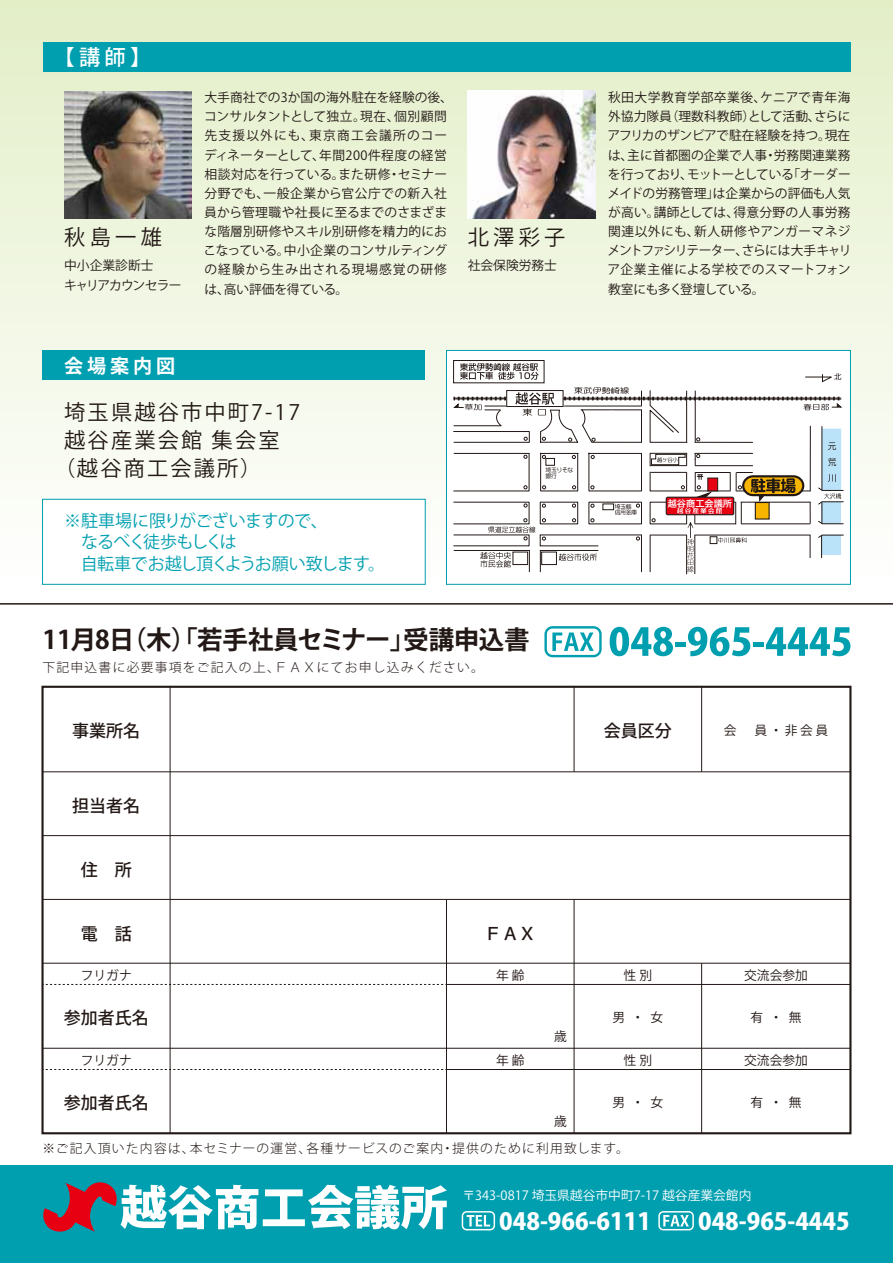
<style>
.page{position:relative;width:893px;height:1263px;background:#fff}
.page>*{position:absolute;margin:0;border:0;box-sizing:border-box;transform-origin:0 0}
.t1{font:700 25.5px "Koz Go Pro";letter-spacing:-.02em;color:#221815}
.t2{font:800 23.4px "Koz Go Pro";color:#fff}
.t3{font:21.3px "Koz Go Pro";letter-spacing:.1em;color:#221815}
.t4{font:500 21.3px "Koz Go Pro";color:#fff}
.t5{font:700 19.2px "Koz Go Pro";letter-spacing:.2em;color:#fff}
.t6{font:16.95px/21.3px "Koz Go Pro";letter-spacing:-.04em;color:#009fb0}
.t7{font:500 16.95px "Koz Go Pro";color:#221815}
.t8{font:12.75px/19.2px "Koz Go Pro";color:#221815}
.t9{font:300 12.75px "Koz Go Pro";letter-spacing:.1em;color:#221815}
.t10{font:12.75px "Koz Go Pro";color:#fff}
.t11{font:12.75px/19.2px "Koz Go Pro";letter-spacing:-.06em;color:#221815}
.t12{font:9.15px "Hira Kaku Pro W6";color:#fff}
.t13{font:5.85px/5.8px "DF Maru Gothic Md MP RKSJ H";letter-spacing:-.06em;color:#221815}
.t14{font:500 5.85px "DF Maru Gothic";color:#221815}
</style>
<div class="page">
<div style="left:0;top:0;width:893px;height:604px;background:linear-gradient(to bottom,#e0edc7,#fff)"></div>
<div style="left:0;top:1165px;width:893px;height:98px;background:#009fb0"></div>
<svg style="left:43px;top:1182px;width:404px;height:50px"></svg>
<div style="left:462px;top:1211px;width:33px;height:19px;border:1px solid #fff;border-radius:4px"></div>
<svg style="left:467px;top:1215px;width:23px;height:11px"></svg>
<div style="left:658px;top:1211px;width:36px;height:19px;border:1px solid #fff;border-radius:4px"></div>
<svg style="left:663px;top:1215px;width:26px;height:11px"></svg>
<div style="left:41px;top:686px;width:810px;height:448px;border:2px solid #221815"></div>
<hr style="left:170px;top:687px;width:1px;height:446px;background:#221815">
<hr style="left:43px;top:771px;width:807px;height:1px;background:#221815">
<hr style="left:43px;top:1048px;width:807px;height:1px;background:#221815">
<hr style="left:446px;top:1069px;width:404px;height:1px;background:#221815">
<hr style="left:574px;top:687px;width:1px;height:85px;background:#221815">
<hr style="left:701px;top:687px;width:1px;height:85px;background:#221815">
<hr style="left:701px;top:963px;width:1px;height:170px;background:#221815">
<hr style="left:446px;top:899px;width:1px;height:234px;background:#221815">
<hr style="left:574px;top:899px;width:1px;height:234px;background:#221815">
<svg style="left:43px;top:1069px;width:403px;height:1px"></svg>
<hr style="left:43px;top:963px;width:807px;height:1px;background:#221815">
<hr style="left:43px;top:899px;width:807px;height:1px;background:#221815">
<hr style="left:43px;top:835px;width:807px;height:1px;background:#221815">
<hr style="left:446px;top:984px;width:404px;height:1px;background:#221815">
<svg style="left:43px;top:984px;width:403px;height:1px"></svg>
<div style="left:42px;top:499px;width:384px;height:86px;background:#fff;border:1px solid #009fb0"></div>
<svg style="left:610px;top:627px;width:63px;height:29px"></svg>
<hr style="left:675px;top:642px;width:10px;height:4px;background:#009fb0">
<svg style="left:688px;top:627px;width:62px;height:29px"></svg>
<hr style="left:754px;top:642px;width:10px;height:4px;background:#009fb0">
<svg style="left:766px;top:627px;width:84px;height:29px"></svg>
<svg style="left:544px;top:626px;width:58px;height:31px"></svg>
<hr style="left:0;top:603px;width:893px;height:2px;background:#221815">
<div style="left:43px;top:43px;width:807px;height:29px;background:#009fb0"></div>
<img style="left:64px;top:91px;width:128px;height:128px">
<img style="left:468px;top:91px;width:127px;height:128px">
<div style="left:43px;top:350px;width:382px;height:30px;background:#009fb0"></div>
<div style="left:446px;top:350px;width:404px;height:234px;background:#fff"></div>
<div style="left:453px;top:360px;width:91px;height:23px;border:1px solid #221815"></div>
<hr style="left:694px;top:535px;width:1px;height:39px;background:#221815">
<hr style="left:686px;top:535px;width:1px;height:39px;background:#221815">
<svg style="left:453px;top:363px;width:391px;height:210px"></svg>
<div style="left:446px;top:350px;width:405px;height:235px;border:1px solid #009fb0"></div>
<h3 class="t4" style="left:54px;top:44px;width:99px">【講師】</h3>
<h3 class="t3" style="left:64px;top:224px;width:99px">秋島一雄</h3>
<p class="t11" style="left:64px;top:256px;width:119px">中小企業診断士<br>キャリアカウンセラー</p>
<p class="t8" style="left:204px;top:88px;width:251px">大手商社での3か国の海外駐在を経験の後、コンサルタントとして独立。現在、個別顧問先支援以外にも、東京商工会議所のコーディネーターとして、年間200件程度の経営相談対応を行っている。また研修・セミナー分野でも、一般企業から官公庁での新入社員から管理職や社長に至るまでのさまざまな階層別研修やスキル別研修を精力的におこなっている。中小企業のコンサルティングの経験から生み出される現場感覚の研修は、高い評価を得ている。</p>
<p class="t8" style="left:608px;top:88px;width:245px;text-align:justify">秋田大学教育学部卒業後、ケニアで青年海外協力隊員（理数科教師）として活動、さらにアフリカのザンビアで駐在経験を持つ。現在は、主に首都圏の企業で人事・労務関連業務を行っており、モットーとしている「オーダーメイドの労務管理」は企業からの評価も人気が高い。講師としては、得意分野の人事労務関連以外にも、新人研修やアンガーマネジメントファシリテーター、さらには大手キャリア企業主催による学校でのスマートフォン教室にも多く登壇している。</p>
<h3 class="t3" style="left:468px;top:224px;width:99px">北澤彩子</h3>
<p class="t8" style="left:468px;top:256px;width:91px">社会保険労務士</p>
<h3 class="t5" style="left:64px;top:354px;width:112px">会場案内図</h3>
<h3 class="t3" style="left:64px;top:399px;width:237px">埼玉県越谷市中町7-17</h3>
<h3 class="t3" style="left:64px;top:426px;width:217px">越谷産業会館 集会室</h3>
<h3 class="t3" style="left:54px;top:454px;width:209px">（越谷商工会議所）</h3>
<h3 class="t6" style="left:64px;top:511px;width:322px">※駐車場に限りがございますので、<br>　なるべく徒歩もしくは<br>　自転車でお越し頂くようお願い致します。</h3>
<p class="t13" style="left:546px;top:467px;width:29px">埼玉りそな銀行</p>
<h1 class="t1" style="left:43px;top:623px;width:489px">11月8日（木）「若手社員セミナー」受講申込書</h1>
<p class="t9" style="left:43px;top:659px;width:443px">下記申込書に必要事項をご記入の上、ＦＡＸにてお申し込みください。</p>
<p class="t14" style="left:626px;top:503px;width:7px">縣</p>
<p class="t12" style="left:668px;top:495px;width:66px">越谷商工会議所</p>
<h3 class="t7" style="left:72px;top:720px;width:70px">事業所名</h3>
<h3 class="t7" style="left:604px;top:720px;width:70px">会員区分</h3>
<h3 class="t7" style="left:72px;top:795px;width:70px">担当者名</h3>
<h3 class="t7" style="left:81px;top:859px;width:53px">住　所</h3>
<h3 class="t7" style="left:81px;top:923px;width:53px">電　話</h3>
<h3 class="t7" style="left:485px;top:923px;width:53px">ＦＡＸ</h3>
<p class="t8" style="left:81px;top:966px;width:53px">フリガナ</p>
<p class="t8" style="left:496px;top:966px;width:30px">年 齢</p>
<h3 class="t7" style="left:64px;top:1007px;width:87px">参加者氏名</h3>
<p class="t8" style="left:81px;top:1051px;width:53px">フリガナ</p>
<h3 class="t7" style="left:64px;top:1092px;width:87px">参加者氏名</h3>
<p class="t8" style="left:496px;top:1051px;width:30px">年 齢</p>
<p class="t8" style="left:554px;top:1027px;width:14px">歳</p>
<p class="t8" style="left:554px;top:1112px;width:14px">歳</p>
<p class="t8" style="left:624px;top:966px;width:30px">性 別</p>
<p class="t8" style="left:612px;top:1008px;width:53px">男・女</p>
<p class="t8" style="left:624px;top:1051px;width:30px">性 別</p>
<p class="t8" style="left:612px;top:1093px;width:53px">男・女</p>
<p class="t9" style="left:43px;top:1139px;width:588px">※ご記入頂いた内容は、本セミナーの運営、各種サービスのご案内・提供のために利用致します。</p>
<p class="t8" style="left:724px;top:721px;width:106px">会　員・非会員</p>
<p class="t8" style="left:744px;top:966px;width:65px">交流会参加</p>
<p class="t8" style="left:750px;top:1008px;width:53px">有・無</p>
<p class="t8" style="left:744px;top:1051px;width:65px">交流会参加</p>
<p class="t8" style="left:750px;top:1093px;width:53px">有・無</p>
<p class="t10" style="left:462px;top:1187px;width:291px">〒343-0817 埼玉県越谷市中町7-17 越谷産業会館内</p>
<h2 class="t2" style="left:499px;top:1205px;width:153px">048-966-6111</h2>
<h2 class="t2" style="left:698px;top:1205px;width:153px">048-965-4445</h2>
</div>
